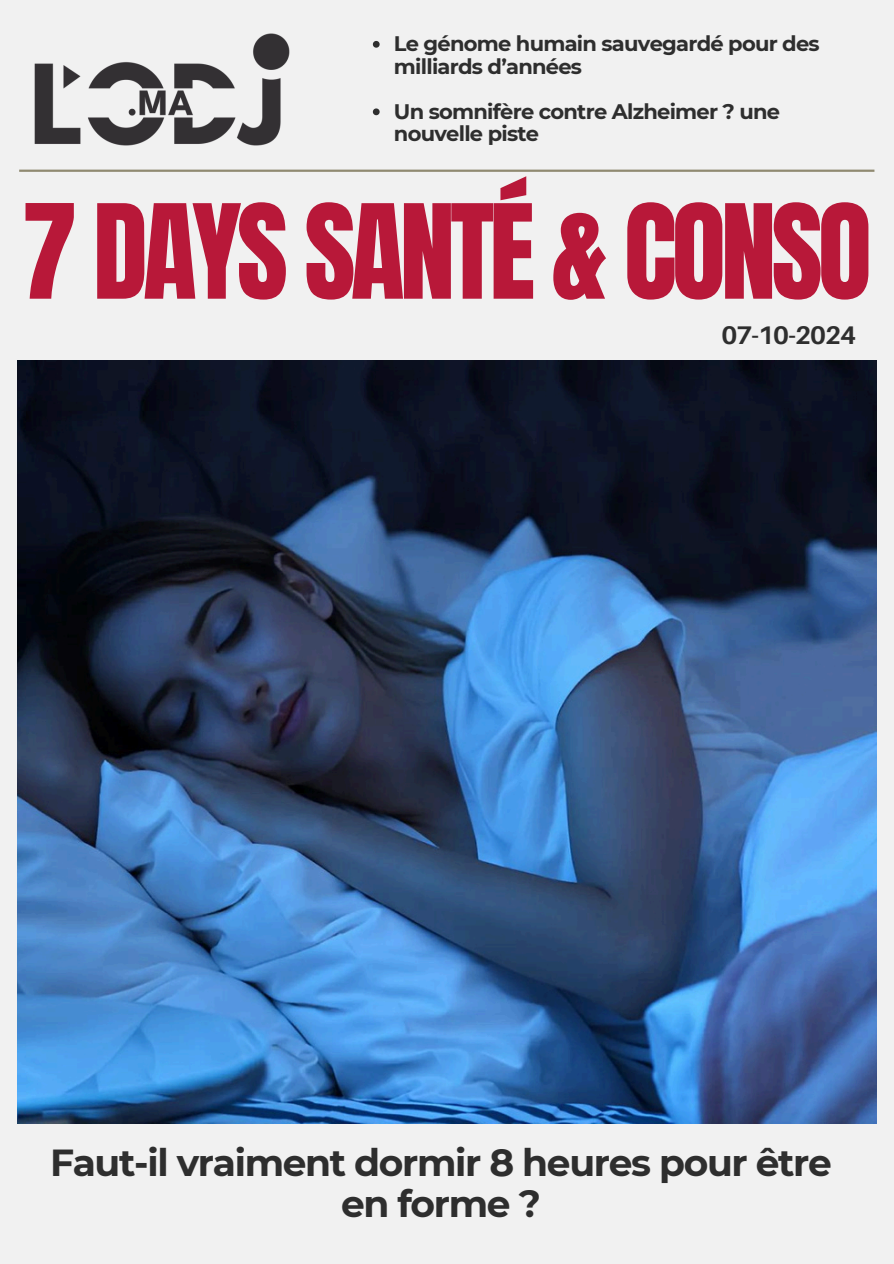
<style>
.page{position:relative;width:894px;height:1264px;background:#fff}
.page>*{position:absolute;margin:0;border:0;box-sizing:border-box;transform-origin:0 0}
.t1{font:111.15px "Anton";letter-spacing:-.045em;color:#b81839}
.t2{font:700 37.65px/40.5px "Montserrat";letter-spacing:-.035em;color:#2e2e2e;text-align:center}
.t3{font:700 25.5px "Aileron";letter-spacing:-.035em;color:#2e2e2e}
.t4{font:700 21px/22.5px "Montserrat";letter-spacing:-.035em;color:#2e2e2e}
</style>
<div class="page">
<div style="left:0;top:0;width:893px;height:1263px;background:#f1f1f1"></div>
<img style="left:17px;top:360px;width:859px;height:763px">
<hr style="left:19px;top:170px;width:855px;height:2px;background:#908a71">
<img style="left:34px;top:33px;width:256px;height:113px">
<svg style="left:373px;top:41px;width:6px;height:7px"></svg>
<svg style="left:373px;top:108px;width:6px;height:7px"></svg>
<img style="left:34px;top:719px;width:843px;height:405px">
<h3 class="t4" style="left:394px;top:32px;width:427px">Le génome humain sauvegardé pour des milliards d’années</h3>
<h2 class="t4" style="left:394px;top:100px;width:387px">Un somnifère contre Alzheimer ? une nouvelle piste</h2>
<p class="t1" style="left:22px;top:172px;width:851px">7 DAYS SANTÉ &amp; CONSO</p>
<h1 class="t3" style="left:721px;top:319px;width:136px">07-10-2024</h1>
<p class="t2" style="left:50px;top:1142px;width:783px">Faut-il vraiment dormir 8 heures pour être en forme ?</p>
</div>
